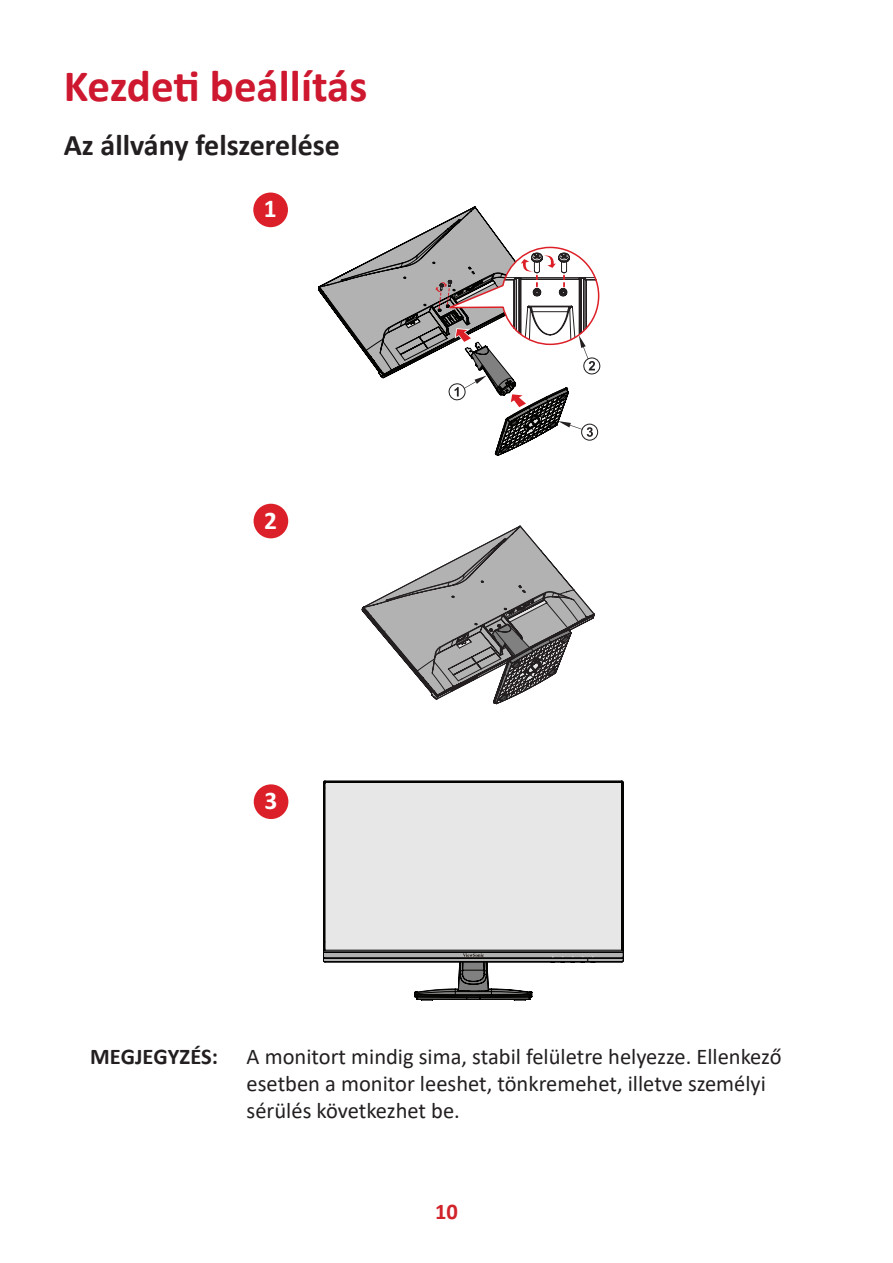
<style>
.page{position:relative;width:893px;height:1263px;background:#fff}
.page>*{position:absolute;margin:0;border:0;box-sizing:border-box;transform-origin:0 0}
.t1{font:700 45px "Calibri";color:#ce182f}
.t2{font:700 30px "Calibri";color:#231f20}
.t3{font:700 25.35px "Calibri";color:#fff}
.t4{font:22.5px/27px "Calibri";color:#231f20}
.t5{font:700 22.5px "Calibri";color:#231f20}
.t6{font:700 22.5px "Calibri";color:#d1232a}
</style>
<div class="page">
<div style="left:253px;top:193px;width:35px;height:34px;background:#dc2029;border-radius:50%"></div>
<svg style="left:318px;top:207px;width:283px;height:248px"></svg>
<div style="left:254px;top:504px;width:34px;height:34px;background:#dc2029;border-radius:50%"></div>
<svg style="left:362px;top:526px;width:232px;height:178px"></svg>
<div style="left:254px;top:784px;width:34px;height:35px;background:#dc2029;border-radius:50%"></div>
<svg style="left:323px;top:781px;width:300px;height:217px;background:#dcdddc"></svg>
<svg style="left:415px;top:953px;width:117px;height:47px"></svg>
<svg style="left:571px;top:956px;width:3px;height:7px"></svg>
<svg style="left:581px;top:956px;width:13px;height:7px"></svg>
<svg style="left:561px;top:956px;width:3px;height:7px"></svg>
<svg style="left:551px;top:956px;width:3px;height:7px"></svg>
<h1 class="t1" style="left:64px;top:54px;width:305px">Kezdeti beállítás</h1>
<h2 class="t2" style="left:64px;top:124px;width:278px">Az állvány felszerelése</h2>
<p class="t3" style="left:264px;top:191px;width:14px">1</p>
<p class="t3" style="left:264px;top:502px;width:14px">2</p>
<p class="t3" style="left:264px;top:783px;width:14px">3</p>
<p class="t5" style="left:90px;top:1040px;width:130px">MEGJEGYZÉS:</p>
<p class="t4" style="left:247px;top:1042px;width:536px">A monitort mindig sima, stabil felületre helyezze. Ellenkező esetben a monitor leeshet, tönkremehet, illetve személyi sérülés következhet be.</p>
<p class="t6" style="left:435px;top:1196px;width:24px">10</p>
</div>
